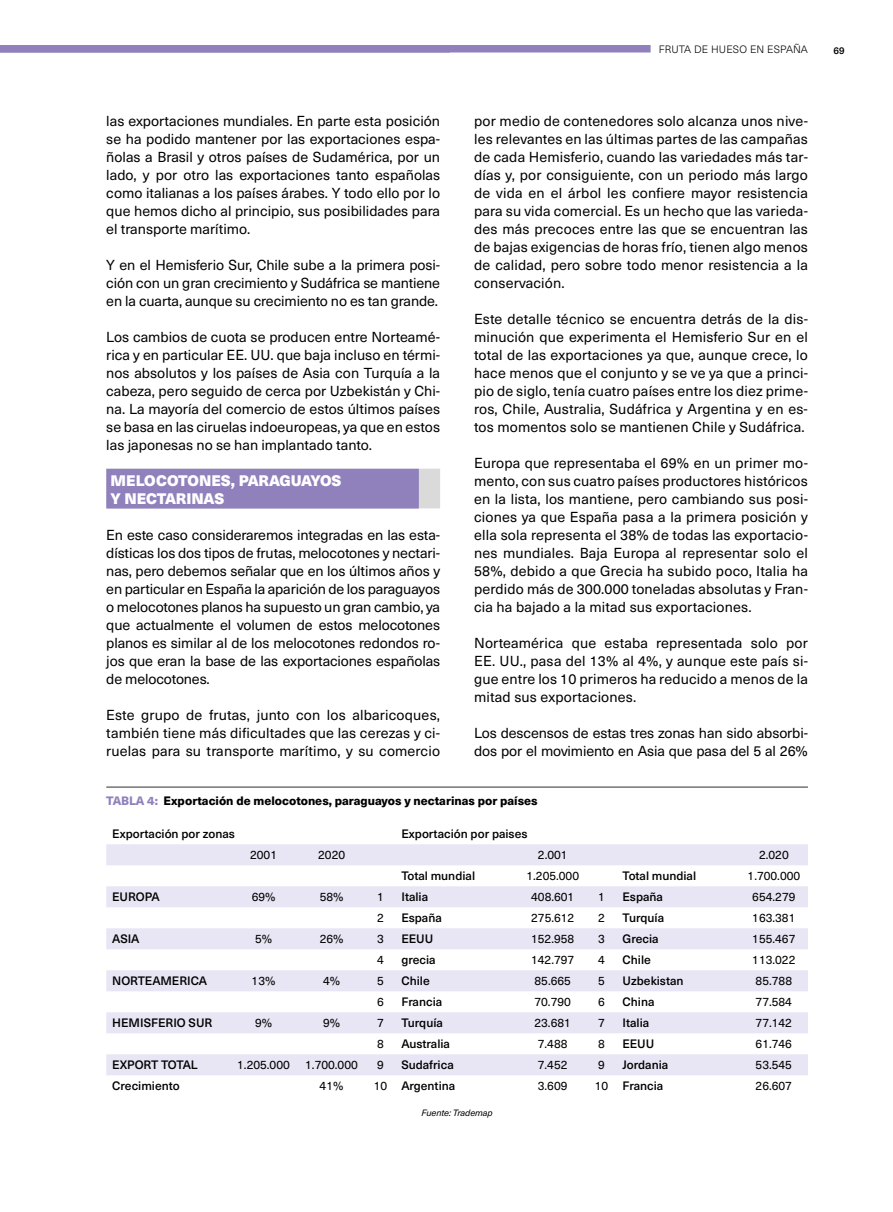
<style>
.page{position:relative;width:893px;height:1212px;background:#fff}
.page>*{position:absolute;margin:0;border:0;box-sizing:border-box;transform-origin:0 0}
.t1{font:900 15px/18px "Neue Haas Unica";letter-spacing:-.015em;color:#fff}
.t2{font:14.25px/18px "Neue Haas Unica";color:#000;text-align:justify}
.t3{font:500 12px "Neue Haas Unica";color:#000}
.t4{font:12px "Neue Haas Unica";color:#000}
.t5{font:800 12px "Neue Haas Unica";color:#000}
.t6{font:500 12px "Neue Haas Unica";letter-spacing:-.02em;color:#000}
.t7{font:300 10.5px "Neue Haas Unica";letter-spacing:.015em;color:#000}
.t8{font:500 9.75px "Neue Haas Unica";color:#000}
.t9{font:italic 9px "Neue Haas Unica";letter-spacing:-.01em;color:#000}
.s1{color:#9081bc}
.s2{font-weight:400}
</style>
<div class="page">
<div style="left:106px;top:469px;width:334px;height:39px;background:#dadada"></div>
<div style="left:106px;top:469px;width:313px;height:39px;background:#9081bc"></div>
<svg style="left:106px;top:844px;width:702px;height:231px;fill:#e8e5f4"></svg>
<hr style="left:106px;top:786px;width:702px;height:2px;background:#454444">
<div style="left:0;top:45px;width:651px;height:8px;background:#9081bc"></div>
<p class="t2" style="left:106px;top:111px;width:335px">las exportaciones mundiales. En parte esta posición se ha podido mantener por las exportaciones espa&shy;ñolas a Brasil y otros países de Sudamérica, por un lado, y por otro las exportaciones tanto españolas como italianas a los países árabes. Y todo ello por lo que hemos dicho al principio, sus posibilidades para el transporte marítimo.</p>
<p class="t2" style="left:106px;top:255px;width:335px">Y en el Hemisferio Sur, Chile sube a la primera posi&shy;ción con un gran crecimiento y Sudáfrica se mantiene en la cuarta, aunque su crecimiento no es tan grande.</p>
<p class="t2" style="left:106px;top:327px;width:335px">Los cambios de cuota se producen entre Norteamé&shy;rica y en particular EE. UU. que baja incluso en térmi&shy;nos absolutos y los países de Asia con Turquía a la cabeza, pero seguido de cerca por Uzbekistán y Chi&shy;na. La mayoría del comercio de estos últimos países se basa en las ciruelas indoeuropeas, ya que en estos las japonesas no se han implantado tanto.</p>
<p class="t1" style="left:111px;top:471px;width:232px">MELOCOTONES, PARAGUAYOS<br>Y NECTARINAS</p>
<p class="t2" style="left:106px;top:525px;width:335px">En este caso consideraremos integradas en las esta&shy;dísticas los dos tipos de frutas, melocotones y nectari&shy;nas, pero debemos señalar que en los últimos años y en particular en España la aparición de los paraguayos o melocotones planos ha supuesto un gran cambio, ya que actualmente el volumen de estos melocotones planos es similar al de los melocotones redondos ro&shy;jos que eran la base de las exportaciones españolas de melocotones.</p>
<p class="t2" style="left:106px;top:705px;width:335px">Este grupo de frutas, junto con los albaricoques, también tiene más dificultades que las cerezas y ci&shy;ruelas para su transporte marítimo, y su comercio</p>
<p class="t7" style="left:659px;top:41px;width:151px">FRUTA DE HUESO EN ESPAÑA</p>
<p class="t8" style="left:833px;top:43px;width:13px">69</p>
<p class="t2" style="left:474px;top:111px;width:335px">por medio de contenedores solo alcanza unos nive&shy;les relevantes en las últimas partes de las campañas de cada Hemisferio, cuando las variedades más tar&shy;días y, por consiguiente, con un periodo más largo de vida en el árbol les confiere mayor resistencia para su vida comercial. Es un hecho que las varieda&shy;des más precoces entre las que se encuentran las de bajas exigencias de horas frío, tienen algo menos de calidad, pero sobre todo menor resistencia a la conservación.</p>
<p class="t2" style="left:474px;top:309px;width:335px">Este detalle técnico se encuentra detrás de la dis&shy;minución que experimenta el Hemisferio Sur en el total de las exportaciones ya que, aunque crece, lo hace menos que el conjunto y se ve ya que a princi&shy;pio de siglo, tenía cuatro países entre los diez prime&shy;ros, Chile, Australia, Sudáfrica y Argentina y en es&shy;tos momentos solo se mantienen Chile y Sudáfrica.</p>
<p class="t2" style="left:474px;top:453px;width:335px">Europa que representaba el 69% en un primer mo&shy;mento, con sus cuatro países productores históricos en la lista, los mantiene, pero cambiando sus posi&shy;ciones ya que España pasa a la primera posición y ella sola representa el 38% de todas las exportacio&shy;nes mundiales. Baja Europa al representar solo el 58%, debido a que Grecia ha subido poco, Italia ha perdido más de 300.000 toneladas absolutas y Fran&shy;cia ha bajado a la mitad sus exportaciones.</p>
<p class="t2" style="left:474px;top:633px;width:335px">Norteamérica que estaba representada solo por EE. UU., pasa del 13% al 4%, y aunque este país si&shy;gue entre los 10 primeros ha reducido a menos de la mitad sus exportaciones.</p>
<p class="t2" style="left:474px;top:723px;width:335px">Los descensos de estas tres zonas han sido absorbi&shy;dos por el movimiento en Asia que pasa del 5 al 26%</p>
<p class="t5" style="left:106px;top:791px;width:433px"><span class="s1">TABLA 4:</span> Exportación de melocotones, paraguayos y nectarinas por países</p>
<p class="t3" style="left:112px;top:825px;width:124px">Exportación por zonas</p>
<p class="t3" style="left:401px;top:825px;width:128px">Exportación por paises</p>
<p class="t4" style="left:250px;top:846px;width:28px">2001</p>
<p class="t4" style="left:318px;top:846px;width:28px">2020</p>
<p class="t4" style="left:538px;top:846px;width:31px">2.001</p>
<p class="t4" style="left:759px;top:846px;width:31px">2.020</p>
<p class="t3" style="left:401px;top:867px;width:75px">Total mundial</p>
<p class="t4" style="left:526px;top:867px;width:54px">1.205.000</p>
<p class="t3" style="left:623px;top:867px;width:75px">Total mundial</p>
<p class="t4" style="left:748px;top:867px;width:54px">1.700.000</p>
<p class="t3" style="left:112px;top:888px;width:49px">EUROPA</p>
<p class="t4" style="left:252px;top:888px;width:25px">69%</p>
<p class="t4" style="left:320px;top:888px;width:25px">58%</p>
<p class="t4" style="left:377px;top:888px;width:8px">1</p>
<p class="t3" style="left:401px;top:888px;width:28px">Italia</p>
<p class="t4" style="left:531px;top:888px;width:45px">408.601</p>
<p class="t4" style="left:598px;top:888px;width:8px">1</p>
<p class="t3" style="left:623px;top:888px;width:42px">España</p>
<p class="t4" style="left:752px;top:888px;width:45px">654.279</p>
<p class="t4" style="left:377px;top:909px;width:8px">2</p>
<p class="t3" style="left:401px;top:909px;width:42px">España</p>
<p class="t4" style="left:531px;top:909px;width:45px">275.612</p>
<p class="t4" style="left:598px;top:909px;width:8px">2</p>
<p class="t3" style="left:623px;top:909px;width:43px">Turquía</p>
<p class="t4" style="left:752px;top:909px;width:45px">163.381</p>
<p class="t3" style="left:112px;top:930px;width:29px">ASIA</p>
<p class="t4" style="left:255px;top:930px;width:19px">5%</p>
<p class="t4" style="left:320px;top:930px;width:25px">26%</p>
<p class="t4" style="left:377px;top:930px;width:8px">3</p>
<p class="t3" style="left:401px;top:930px;width:33px">EEUU</p>
<p class="t4" style="left:531px;top:930px;width:45px">152.958</p>
<p class="t4" style="left:598px;top:930px;width:8px">3</p>
<p class="t3" style="left:622px;top:930px;width:38px">Grecia</p>
<p class="t4" style="left:752px;top:930px;width:45px">155.467</p>
<p class="t4" style="left:377px;top:951px;width:8px">4</p>
<p class="t3" style="left:401px;top:951px;width:36px">grecia</p>
<p class="t4" style="left:531px;top:951px;width:45px">142.797</p>
<p class="t4" style="left:598px;top:951px;width:8px">4</p>
<p class="t3" style="left:622px;top:951px;width:30px">Chile</p>
<p class="t4" style="left:752px;top:951px;width:45px">113.022</p>
<p class="t3" style="left:112px;top:972px;width:96px">NORTEAMERICA</p>
<p class="t4" style="left:252px;top:972px;width:25px">13%</p>
<p class="t4" style="left:323px;top:972px;width:19px">4%</p>
<p class="t4" style="left:377px;top:972px;width:8px">5</p>
<p class="t3" style="left:401px;top:972px;width:30px">Chile</p>
<p class="t4" style="left:534px;top:972px;width:38px">85.665</p>
<p class="t4" style="left:598px;top:972px;width:8px">5</p>
<p class="t3" style="left:622px;top:972px;width:63px">Uzbekistan</p>
<p class="t4" style="left:756px;top:972px;width:38px">85.788</p>
<p class="t4" style="left:377px;top:993px;width:8px">6</p>
<p class="t3" style="left:401px;top:993px;width:42px">Francia</p>
<p class="t4" style="left:534px;top:993px;width:38px">70.790</p>
<p class="t4" style="left:598px;top:993px;width:8px">6</p>
<p class="t3" style="left:622px;top:993px;width:34px">China</p>
<p class="t4" style="left:756px;top:993px;width:38px">77.584</p>
<p class="t3" style="left:112px;top:1014px;width:102px">HEMISFERIO SUR</p>
<p class="t4" style="left:255px;top:1014px;width:19px">9%</p>
<p class="t4" style="left:323px;top:1014px;width:19px">9%</p>
<p class="t4" style="left:377px;top:1014px;width:8px">7</p>
<p class="t3" style="left:401px;top:1014px;width:43px">Turquía</p>
<p class="t4" style="left:534px;top:1014px;width:38px">23.681</p>
<p class="t4" style="left:598px;top:1014px;width:8px">7</p>
<p class="t3" style="left:622px;top:1014px;width:28px">Italia</p>
<p class="t4" style="left:756px;top:1014px;width:38px">77.142</p>
<p class="t4" style="left:377px;top:1035px;width:8px">8</p>
<p class="t3" style="left:401px;top:1035px;width:50px">Australia</p>
<p class="t4" style="left:538px;top:1035px;width:31px">7.488</p>
<p class="t4" style="left:598px;top:1035px;width:8px">8</p>
<p class="t3" style="left:622px;top:1035px;width:33px">EEUU</p>
<p class="t4" style="left:756px;top:1035px;width:38px">61.746</p>
<p class="t6" style="left:112px;top:1056px;width:87px">EXPORT TOTAL</p>
<p class="t4" style="left:237px;top:1056px;width:54px">1.205.000</p>
<p class="t4" style="left:305px;top:1056px;width:54px">1.700.000</p>
<p class="t4" style="left:377px;top:1056px;width:8px">9</p>
<p class="t3" style="left:401px;top:1056px;width:54px">Sudafrica</p>
<p class="t4" style="left:538px;top:1056px;width:31px">7.452</p>
<p class="t4" style="left:598px;top:1056px;width:8px">9</p>
<p class="t3" style="left:622px;top:1056px;width:47px">Jordania</p>
<p class="t4" style="left:756px;top:1056px;width:38px">53.545</p>
<p class="t3" style="left:112px;top:1077px;width:69px">Crecimiento</p>
<p class="t4" style="left:320px;top:1077px;width:25px">41%</p>
<p class="t3" style="left:374px;top:1077px;width:83px"><span class="s2">10</span> Argentina</p>
<p class="t4" style="left:538px;top:1077px;width:31px">3.609</p>
<p class="t3" style="left:595px;top:1077px;width:70px"><span class="s2">10</span> Francia</p>
<p class="t4" style="left:756px;top:1077px;width:38px">26.607</p>
<p class="t9" style="left:421px;top:1106px;width:73px">Fuente: Trademap</p>
</div>
